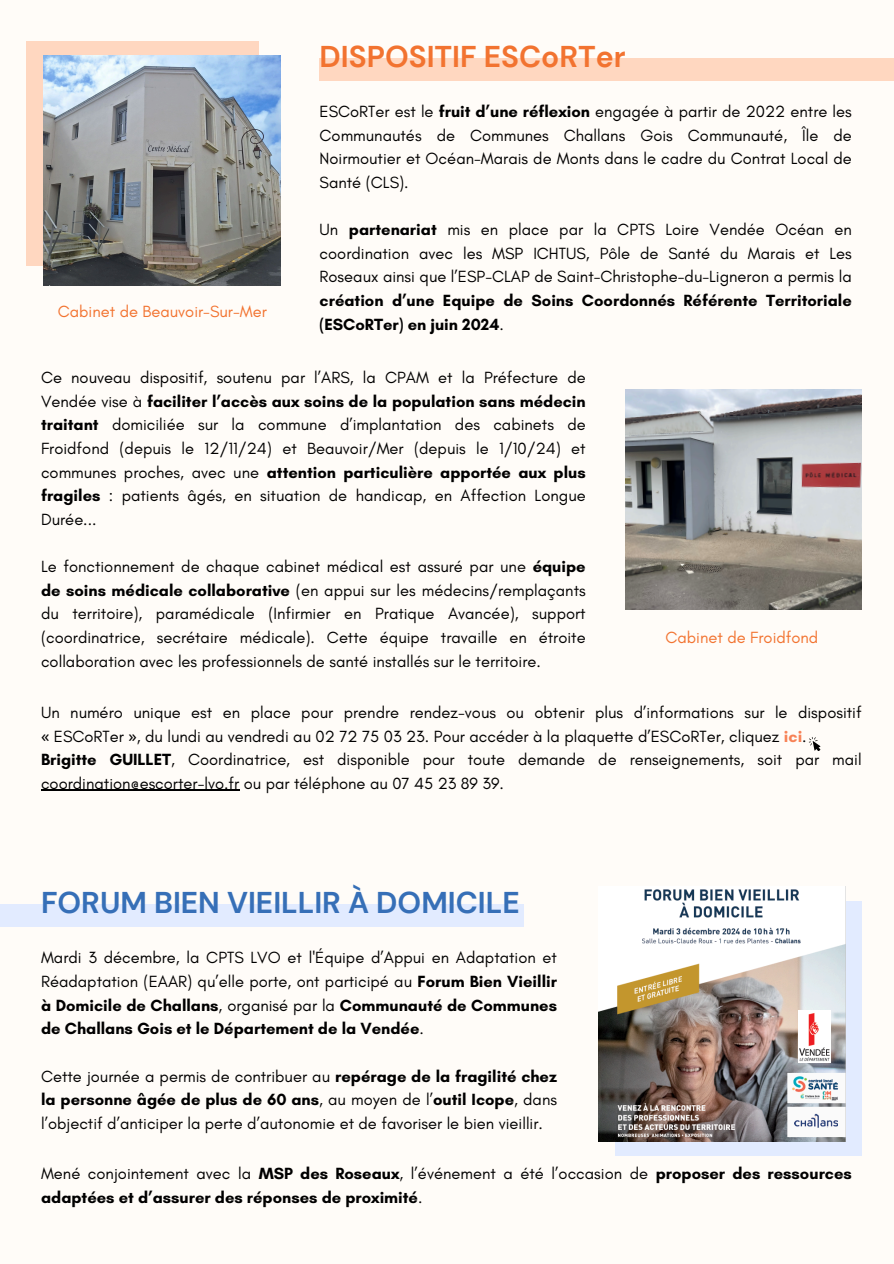
<style>
.page{position:relative;width:894px;height:1264px;background:#fff}
.page>*{position:absolute;margin:0;border:0;box-sizing:border-box;transform-origin:0 0}
.t1{font:700 30px "DM Sans";color:#366fb7}
.t2{font:700 30px "DM Sans";color:#f27330}
.t3{font:16.5px/23.7px "Glacial Indifference";color:#000;text-align:justify}
.t4{font:700 16.5px/23.7px "Glacial Indifference";color:#000}
.t5{font:16.5px "Glacial Indifference";color:#f27330}
.s1{font-weight:700}
.s2{font-family:"Noto Sans"}
.s3{font-weight:700;color:#f78155}
.s4{font-weight:400}
</style>
<div class="page">
<div style="left:0;top:0;width:893px;height:1263px;background:#fffcf8"></div>
<div style="left:26px;top:41px;width:232px;height:224px;background:#ffd7c0"></div>
<div style="left:615px;top:900px;width:246px;height:255px;background:#e2ebff"></div>
<img style="left:598px;top:889px;width:247px;height:252px">
<img style="left:797px;top:1010px;width:33px;height:52px">
<img style="left:44px;top:56px;width:236px;height:229px">
<img style="left:625px;top:390px;width:236px;height:219px">
<hr style="left:41px;top:790px;width:198px;height:1px;background:#000">
<svg style="left:808px;top:737px;width:13px;height:14px"></svg>
<div style="left:319px;top:59px;width:574px;height:22px;background:#ffd7c0"></div>
<div style="left:0;top:904px;width:523px;height:22px;background:#e2ebff"></div>
<p class="t5" style="left:58px;top:301px;width:210px">Cabinet de Beauvoir-Sur-Mer</p>
<h2 class="t2" style="left:319px;top:37px;width:307px">DISPOSITIF ESCoRTer</h2>
<p class="t3" style="left:319px;top:99px;width:533px">ESCoRTer est le <span class="s1">fruit d’une réflexion</span> engagée à partir de 2022 entre les Communautés de Communes Challans Gois Communauté, Île de Noirmoutier et Océan-Marais de Monts dans le cadre du Contrat Local de Santé (CLS).</p>
<p class="t3" style="left:319px;top:217px;width:533px">Un <span class="s1">partenariat</span> mis en place par la CPTS Loire Vendée Océan en coordination avec les MSP ICHTUS, Pôle de Santé du Marais et Les Roseaux ainsi que l’ESP-CLAP de Saint-Christophe-du-Ligneron a permis la <span class="s1">création d’une Equipe de Soins Coordonnés Référente Territoriale (ESCoRTer) en juin 2024</span>.</p>
<p class="t3" style="left:41px;top:365px;width:546px">Ce nouveau dispositif, soutenu par l’ARS, la CPAM et la Préfecture de Vendée vise à <span class="s1">faciliter l’accès aux soins de la population sans médecin traitant</span> domiciliée sur la commune d’implantation des cabinets de Froidfond (depuis le 12/11/24) et Beauvoir/Mer (depuis le 1/10/24) et communes proches, avec une <span class="s1">attention particulière apportée aux plus fragiles</span> : patients âgés, en situation de handicap, en Affection Longue Durée...</p>
<p class="t3" style="left:41px;top:554px;width:546px">Le fonctionnement de chaque cabinet médical est assuré par une <span class="s1">équipe de soins médicale collaborative</span> (en appui sur les médecins/remplaçants du territoire), paramédicale (Infirmier en Pratique Avancée), support (coordinatrice, secrétaire médicale). Cette équipe travaille en étroite collaboration avec les professionnels de santé installés sur le territoire.</p>
<h1 class="t5" style="left:665px;top:627px;width:154px">Cabinet de Froidfond</h1>
<p class="t3" style="left:41px;top:700px;width:821px">Un numéro unique est en place pour prendre rendez-vous ou obtenir plus d’informations sur le dispositif <span class="s2">«</span> ESCoRTer <span class="s2">»</span>, du lundi au vendredi au 02 72 75 03 23. Pour accéder à la plaquette d’ESCoRTer, cliquez <span class="s3">ici</span>.</p>
<p class="t3" style="left:41px;top:747px;width:821px"><span class="s1">Brigitte GUILLET</span>, Coordinatrice, est disponible pour toute demande de renseignements, soit par mail coordination@escorter-lvo.fr ou par téléphone au 07 45 23 89 39.</p>
<p class="t1" style="left:41px;top:883px;width:480px">FORUM BIEN VIEILLIR À DOMICILE</p>
<p class="t3" style="left:41px;top:945px;width:517px">Mardi 3 décembre, la CPTS LVO et l'Équipe d’Appui en Adaptation et Réadaptation (EAAR) qu’elle porte, ont participé au <span class="s1">Forum Bien Vieillir à Domicile de Challans</span>, organisé par la <span class="s1">Communauté de Communes de Challans Gois et le Département de la Vendée</span>.</p>
<p class="t3" style="left:41px;top:1063px;width:517px">Cette journée a permis de contribuer au <span class="s1">repérage de la fragilité chez la personne âgée de plus de 60 ans</span>, au moyen de l’<span class="s1">outil Icope</span>, dans l’objectif d’anticiper la perte d’autonomie et de favoriser le bien vieillir.</p>
<p class="t4" style="left:41px;top:1161px;width:812px"><span class="s4">Mené conjointement avec la</span> MSP des Roseaux<span class="s4">, l’événement a été l’occasion de</span> proposer des ressources adaptées et d’assurer des réponses de proximité<span class="s4">.</span></p>
</div>
